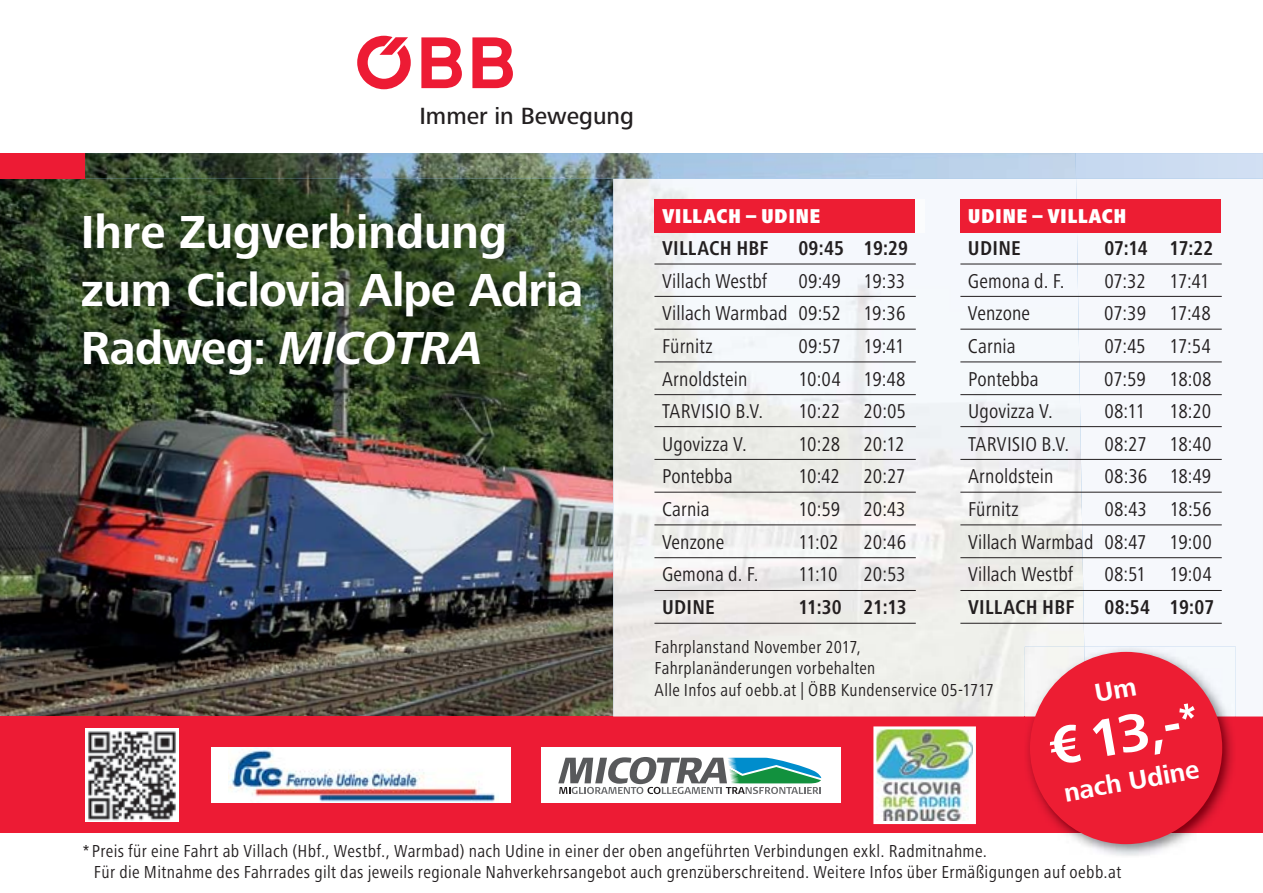
<style>
.page{position:relative;width:1263px;height:893px;background:#fff}
.page>*{position:absolute;margin:0;border:0;box-sizing:border-box;transform-origin:0 0}
.t1{font:700 55.2px "Frutiger Next Pro";color:#fff}
.t2{font:700 48px/57.6px "Frutiger Next Pro";letter-spacing:-.01em;color:#fff}
.t3{font:700 26.7px "Frutiger Next Pro";color:#fff}
.t4{font:500 24.3px "Frutiger Next Pro";color:#231f20}
.t5{font:condensed 20.7px/32.7px "Frutiger Next Pro";letter-spacing:.005em;color:#231f20;text-align:justify}
.t6{font:700 condensed 20.7px "Frutiger Next Pro";letter-spacing:.01em;color:#231f20}
.t7{font:900 condensed 20.7px "Frutiger Next Pro";letter-spacing:.02em;color:#fff}
.t8{font:condensed 18px/21.6px "Frutiger Next Pro";letter-spacing:.02em;color:#231f20}
.s1{font-style:italic}
</style>
<div class="page">
<img style="left:0;top:179px;width:613px;height:537px">
<div style="left:0;top:716px;width:1263px;height:117px;background:#ed1b34"></div>
<div style="left:212px;top:747px;width:299px;height:56px;background:#fff"></div>
<img style="left:228px;top:747px;width:269px;height:56px">
<img style="left:873px;top:726px;width:103px;height:99px">
<img style="left:85px;top:728px;width:94px;height:94px">
<div style="left:541px;top:747px;width:300px;height:56px;background:#fff"></div>
<svg style="left:558px;top:757px;width:263px;height:37px"></svg>
<svg style="left:472px;top:37px;width:41px;height:51px"></svg>
<svg style="left:421px;top:37px;width:41px;height:51px"></svg>
<svg style="left:357px;top:36px;width:54px;height:53px"></svg>
<img style="left:68px;top:198px;width:528px;height:191px">
<div style="left:1084px;top:295px;width:152px;height:352px;background:#f6f8fc"></div>
<img style="left:613px;top:179px;width:471px;height:537px">
<div style="left:960px;top:199px;width:261px;height:34px;background:#ed1d33"></div>
<hr style="left:960px;top:263px;width:262px;height:2px;background:#231f20">
<hr style="left:960px;top:296px;width:262px;height:1px;background:#231f20">
<hr style="left:960px;top:329px;width:262px;height:1px;background:#231f20">
<hr style="left:960px;top:361px;width:262px;height:1px;background:#231f20">
<hr style="left:960px;top:394px;width:262px;height:1px;background:#231f20">
<hr style="left:960px;top:426px;width:262px;height:1px;background:#231f20">
<hr style="left:960px;top:459px;width:262px;height:1px;background:#231f20">
<hr style="left:960px;top:492px;width:262px;height:1px;background:#231f20">
<hr style="left:960px;top:524px;width:262px;height:1px;background:#231f20">
<hr style="left:960px;top:557px;width:262px;height:1px;background:#231f20">
<hr style="left:960px;top:590px;width:262px;height:1px;background:#231f20">
<hr style="left:960px;top:623px;width:262px;height:1px;background:#231f20">
<img style="left:915px;top:199px;width:10px;height:34px">
<div style="left:654px;top:199px;width:261px;height:34px;background:#ed1d33"></div>
<hr style="left:654px;top:263px;width:262px;height:2px;background:#231f20">
<hr style="left:654px;top:296px;width:262px;height:1px;background:#231f20">
<hr style="left:654px;top:329px;width:262px;height:1px;background:#231f20">
<hr style="left:654px;top:361px;width:262px;height:1px;background:#231f20">
<hr style="left:654px;top:394px;width:262px;height:1px;background:#231f20">
<hr style="left:654px;top:426px;width:262px;height:1px;background:#231f20">
<hr style="left:654px;top:459px;width:262px;height:1px;background:#231f20">
<hr style="left:654px;top:492px;width:262px;height:1px;background:#231f20">
<hr style="left:654px;top:524px;width:262px;height:1px;background:#231f20">
<hr style="left:654px;top:557px;width:262px;height:1px;background:#231f20">
<hr style="left:654px;top:590px;width:262px;height:1px;background:#231f20">
<hr style="left:654px;top:623px;width:262px;height:1px;background:#231f20">
<img style="left:1025px;top:647px;width:211px;height:209px">
<img style="left:1025px;top:716px;width:211px;height:1px">
<div style="left:1030px;top:652px;width:192px;height:192px;background:#ed1d33;border-radius:50%"></div>
<div style="left:0;top:153px;width:85px;height:26px;background:#ed1b34"></div>
<div style="left:1075px;top:153px;width:188px;height:26px;background:#ccdcf1"></div>
<img style="left:85px;top:153px;width:991px;height:26px">
<p class="t4" style="left:419px;top:101px;width:216px">Immer in Bewegung</p>
<h2 class="t2" style="left:81px;top:206px;width:504px">Ihre Zugverbindung zum Ciclovia Alpe Adria<br>Radweg: <span class="s1">MICOTRA</span></h2>
<p class="t7" style="left:968px;top:203px;width:160px">UDINE – VILLACH</p>
<p class="t7" style="left:662px;top:203px;width:160px">VILLACH – UDINE</p>
<p class="t6" style="left:662px;top:236px;width:108px">VILLACH HBF</p>
<p class="t6" style="left:798px;top:236px;width:111px">09:45 19:29</p>
<p class="t5" style="left:662px;top:266px;width:107px">Villach Westbf</p>
<p class="t6" style="left:968px;top:236px;width:54px">UDINE</p>
<p class="t6" style="left:1104px;top:236px;width:110px">07:14 17:22</p>
<p class="t5" style="left:968px;top:266px;width:98px">Gemona d. F.</p>
<p class="t5" style="left:1104px;top:266px;width:107px">07:32 17:41</p>
<p class="t5" style="left:968px;top:298px;width:64px">Venzone</p>
<p class="t5" style="left:1104px;top:298px;width:108px">07:39 17:48</p>
<p class="t5" style="left:968px;top:331px;width:49px">Carnia</p>
<p class="t5" style="left:1104px;top:331px;width:108px">07:45 17:54</p>
<p class="t5" style="left:968px;top:363px;width:72px">Pontebba</p>
<p class="t5" style="left:1104px;top:363px;width:109px">07:59 18:08</p>
<p class="t5" style="left:968px;top:396px;width:86px">Ugovizza V.</p>
<p class="t5" style="left:1104px;top:396px;width:109px">08:11 18:20</p>
<p class="t5" style="left:968px;top:429px;width:103px">TARVISIO B.V.</p>
<p class="t5" style="left:1104px;top:429px;width:109px">08:27 18:40</p>
<p class="t5" style="left:968px;top:461px;width:87px">Arnoldstein</p>
<p class="t5" style="left:1104px;top:461px;width:108px">08:36 18:49</p>
<p class="t5" style="left:968px;top:494px;width:52px">Fürnitz</p>
<p class="t5" style="left:662px;top:266px;width:245px;text-indent:136px">09:49 19:33<br>Villach Warmbad 09:52 19:36<br>Fürnitz</p>
<p class="t5" style="left:798px;top:331px;width:108px">09:57 19:41</p>
<p class="t5" style="left:662px;top:363px;width:87px">Arnoldstein</p>
<p class="t5" style="left:798px;top:363px;width:109px">10:04 19:48</p>
<p class="t5" style="left:662px;top:396px;width:103px">TARVISIO B.V.</p>
<p class="t5" style="left:798px;top:396px;width:109px">10:22 20:05</p>
<p class="t5" style="left:662px;top:429px;width:86px">Ugovizza V.</p>
<p class="t5" style="left:798px;top:429px;width:108px">10:28 20:12</p>
<p class="t5" style="left:662px;top:461px;width:72px">Pontebba</p>
<p class="t5" style="left:798px;top:461px;width:109px">10:42 20:27</p>
<p class="t5" style="left:662px;top:494px;width:49px">Carnia</p>
<p class="t5" style="left:798px;top:494px;width:109px">10:59 20:43</p>
<p class="t5" style="left:662px;top:526px;width:64px">Venzone</p>
<p class="t5" style="left:798px;top:526px;width:109px">11:02 20:46</p>
<p class="t5" style="left:662px;top:559px;width:98px">Gemona d. F.</p>
<p class="t5" style="left:798px;top:559px;width:41px">11:10</p>
<p class="t5" style="left:864px;top:559px;width:44px">20:53</p>
<p class="t6" style="left:662px;top:595px;width:54px">UDINE</p>
<p class="t6" style="left:798px;top:595px;width:110px">11:30 21:13</p>
<p class="t5" style="left:968px;top:494px;width:245px;text-indent:136px">08:43 18:56<br>Villach Warmbad 08:47 19:00<br>Villach Westbf</p>
<p class="t5" style="left:1104px;top:559px;width:109px">08:51 19:04</p>
<p class="t6" style="left:968px;top:595px;width:108px">VILLACH HBF</p>
<p class="t6" style="left:1104px;top:595px;width:111px">08:54 19:07</p>
<p class="t8" style="left:654px;top:637px;width:341px">Fahrplanstand November 2017,<br>Fahrplanänderungen vorbehalten<br>Alle Infos auf oebb.at | ÖBB Kundenservice 05-1717</p>
<h1 class="t1" style="left:1044px;top:721px;width:154px;rotate:-10deg">€ 13,-<sup>*</sup></h1>
<p class="t3" style="left:1062px;top:780px;width:138px;rotate:-10deg">nach Udine</p>
<p class="t8" style="left:94px;top:841px;width:1029px;text-indent:-11px">* Preis für eine Fahrt ab Villach (Hbf., Westbf., Warmbad) nach Udine in einer der oben angeführten Verbindungen exkl. Radmitnahme.<br>Für die Mitnahme des Fahrrades gilt das jeweils regionale Nahverkehrsangebot auch grenzüberschreitend. Weitere Infos über Ermäßigungen auf oebb.at</p>
</div>
